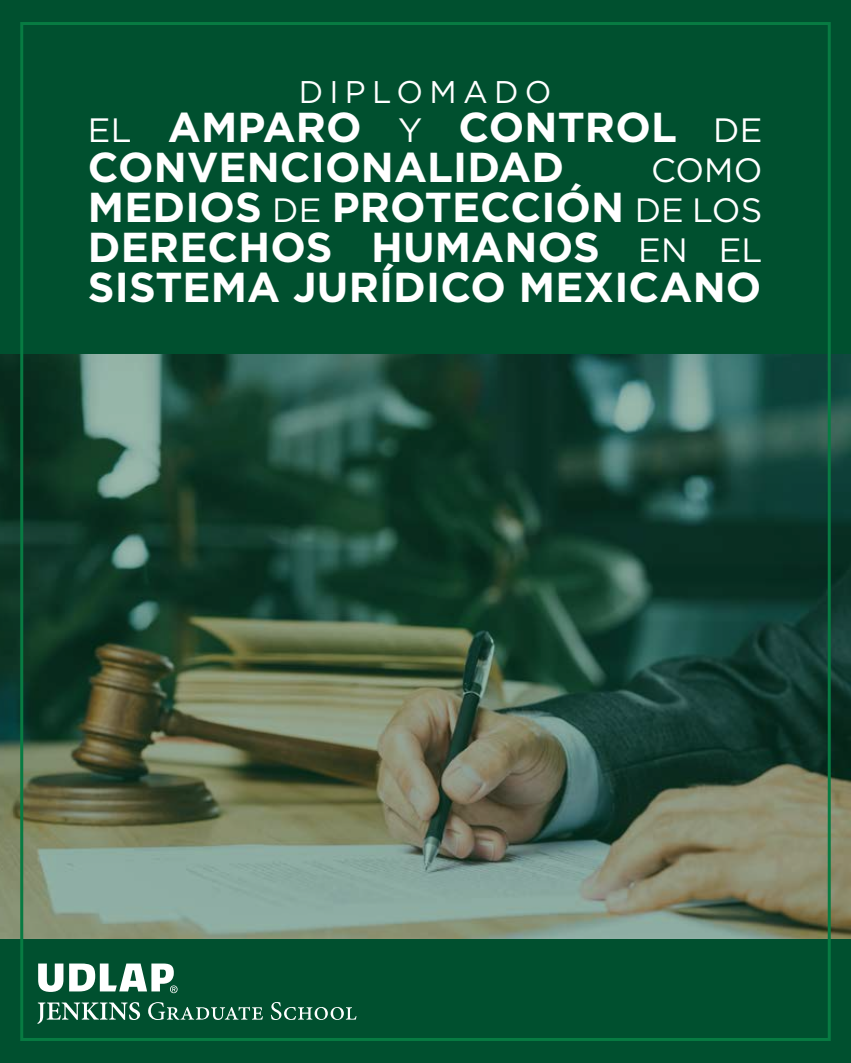
<style>
.page{position:relative;width:851px;height:1063px;background:#fff}
.page>*{position:absolute;margin:0;border:0;box-sizing:border-box;transform-origin:0 0}
.t1{font:700 41.85px/39.9px "Gotham Pro";letter-spacing:.005em;color:#fff}
.t2{font:33.75px "Gotham Pro";color:#fff}
.t3{font:31.35px "Gotham Pro";letter-spacing:.2em;color:#fff}
.s1{font-weight:400;font-size:33.75px}
</style>
<div class="page">
<div style="left:0;top:0;width:850px;height:1063px;background:#00502f"></div>
<svg style="left:37px;top:1002px;width:103px;height:22px"></svg>
<svg style="left:271px;top:1002px;width:85px;height:18px"></svg>
<svg style="left:148px;top:1002px;width:115px;height:18px"></svg>
<svg style="left:38px;top:964px;width:25px;height:28px"></svg>
<svg style="left:69px;top:964px;width:108px;height:29px"></svg>
<img style="left:0;top:346px;width:850px;height:607px">
<p class="t3" style="left:299px;top:74px;width:254px">DIPLOMADO</p>
<p class="t1" style="left:88px;top:107px;width:676px"><span class="s1">EL</span> AMPARO <span class="s1">Y</span> CONTROL <span class="s1">DE<br></span>CONVENCIONALIDAD</p>
<p class="t2" style="left:651px;top:152px;width:113px">COMO</p>
<p class="t1" style="left:88px;top:186px;width:676px;text-align:justify">MEDIOS <span class="s1">DE</span> PROTECCIÓN <span class="s1">DE LOS </span>DERECHOS HUMANOS <span class="s1">EN EL </span>SISTEMA JURÍDICO MEXICANO</p>
</div>
